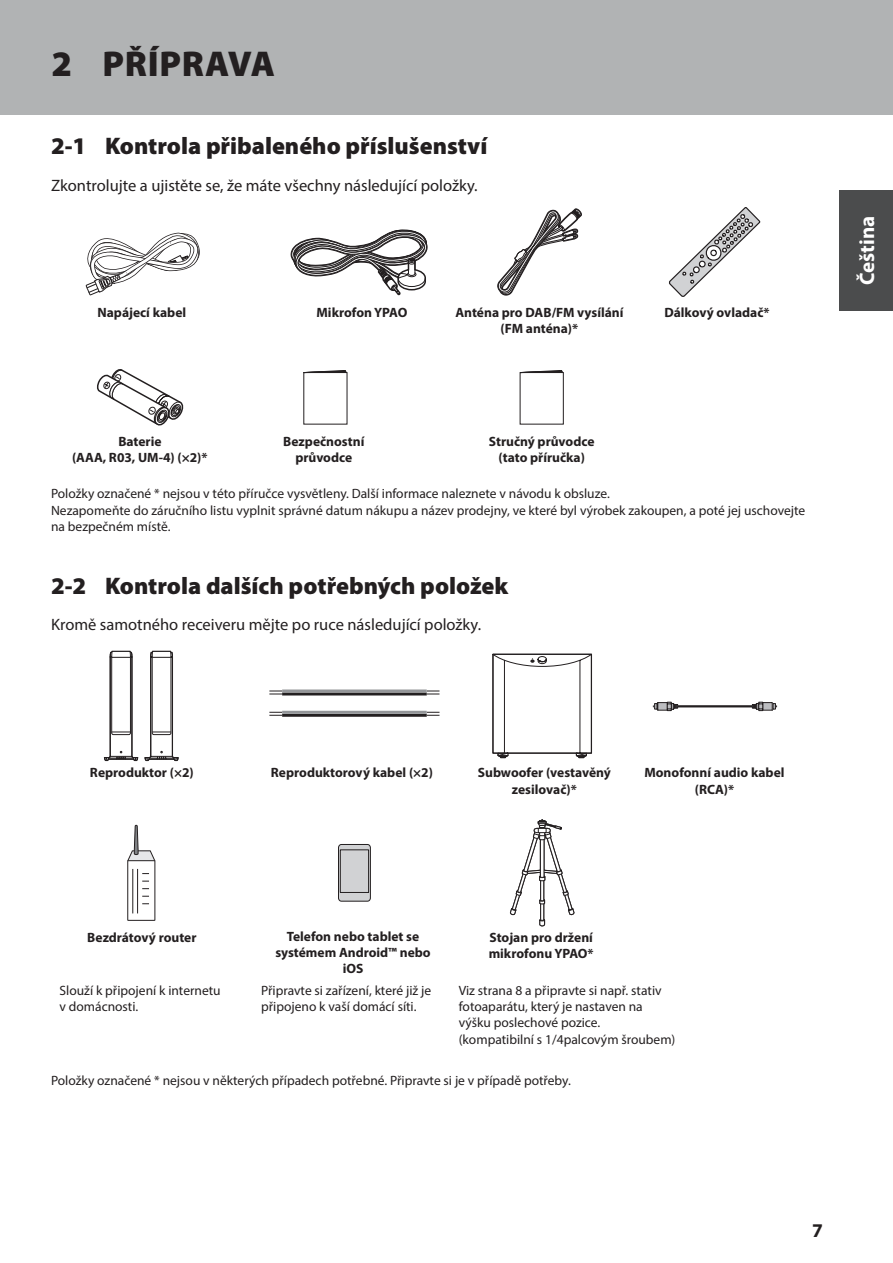
<style>
.page{position:relative;width:893px;height:1263px;background:#fff}
.page>*{position:absolute;margin:0;border:0;box-sizing:border-box;transform-origin:0 0}
.t1{font:900 36px "Myriad Pro";letter-spacing:.02em;color:#231f20}
.t2{font:900 24px "Myriad Pro";color:#231f20}
.t3{font:700 21px "Myriad Pro";color:#fff}
.t4{font:700 19.5px "Myriad Pro";color:#231f20}
.t5{font:16.5px "Myriad Pro";color:#231f20}
.B_9pt_normalspc{font:13.5px/16.2px "Myriad Pro";color:#231f20}
.B_9pt_bold{font:700 13.5px/16.2px "Myriad Pro";color:#231f20;text-align:center}
</style>
<div class="page">
<div style="left:0;top:0;width:893px;height:114px;background:#b1b3b4"></div>
<div style="left:839px;top:190px;width:54px;height:121px;background:#4b4c4d"></div>
<svg style="left:86px;top:232px;width:114px;height:64px"></svg>
<svg style="left:290px;top:229px;width:138px;height:67px"></svg>
<svg style="left:669px;top:207px;width:91px;height:90px"></svg>
<svg style="left:97px;top:369px;width:87px;height:57px"></svg>
<svg style="left:306px;top:370px;width:41px;height:2px"></svg>
<svg style="left:522px;top:370px;width:41px;height:2px"></svg>
<div style="left:520px;top:372px;width:44px;height:52px;border:1px solid #231f20"></div>
<svg style="left:497px;top:208px;width:85px;height:88px"></svg>
<svg style="left:104px;top:651px;width:75px;height:111px"></svg>
<svg style="left:269px;top:691px;width:13px;height:4px"></svg>
<svg style="left:427px;top:691px;width:12px;height:4px"></svg>
<hr style="left:282px;top:692px;width:145px;height:3px;background:#231f20">
<hr style="left:282px;top:689px;width:145px;height:3px;background:#939598">
<svg style="left:269px;top:712px;width:13px;height:4px"></svg>
<svg style="left:427px;top:712px;width:12px;height:4px"></svg>
<hr style="left:282px;top:714px;width:145px;height:3px;background:#231f20">
<hr style="left:282px;top:711px;width:145px;height:3px;background:#939598">
<svg style="left:492px;top:654px;width:100px;height:104px"></svg>
<svg style="left:652px;top:702px;width:6px;height:9px"></svg>
<div style="left:658px;top:703px;width:9px;height:7px;background:#bcbdc0"></div>
<div style="left:658px;top:702px;width:9px;height:8px;border:1px solid #231f20"></div>
<hr style="left:678px;top:705px;width:74px;height:2px;background:#231f20">
<svg style="left:667px;top:702px;width:11px;height:9px"></svg>
<svg style="left:772px;top:702px;width:6px;height:9px"></svg>
<div style="left:763px;top:703px;width:9px;height:7px;background:#bcbdc0"></div>
<div style="left:762px;top:702px;width:10px;height:8px;border:1px solid #231f20"></div>
<svg style="left:752px;top:702px;width:11px;height:9px"></svg>
<div style="left:338px;top:844px;width:32px;height:57px;background:#d1d2d4;border-radius:3px"></div>
<div style="left:338px;top:844px;width:33px;height:58px;border:1px solid #231f20;border-radius:3px"></div>
<div style="left:340px;top:850px;width:29px;height:43px;border:1px solid #231f20"></div>
<div style="left:127px;top:860px;width:28px;height:61px;border:1px solid #231f20"></div>
<hr style="left:137px;top:869px;width:1px;height:44px;background:#231f20">
<hr style="left:132px;top:869px;width:1px;height:44px;background:#231f20">
<svg style="left:127px;top:824px;width:29px;height:38px"></svg>
<svg style="left:509px;top:819px;width:66px;height:107px"></svg>
<div style="left:538px;top:828px;width:8px;height:5px;background:#fff"></div>
<div style="left:538px;top:828px;width:8px;height:5px;border:1px solid #231f20"></div>
<p class="t1" style="left:51px;top:40px;width:225px">2 PŘÍPRAVA</p>
<p class="t2" style="left:51px;top:130px;width:438px">2-1 Kontrola přibaleného příslušenství</p>
<p class="t5" style="left:51px;top:175px;width:428px">Zkontrolujte a ujistěte se, že máte všechny následující položky.</p>
<p class="B_9pt_bold" style="left:98px;top:304px;width:90px">Napájecí kabel</p>
<p class="B_9pt_bold" style="left:316px;top:304px;width:92px">Mikrofon YPAO</p>
<p class="B_9pt_bold" style="left:455px;top:304px;width:169px">Anténa pro DAB/FM vysílání</p>
<p class="B_9pt_bold" style="left:501px;top:320px;width:79px">(FM anténa)*</p>
<p class="B_9pt_bold" style="left:664px;top:304px;width:107px">Dálkový ovladač*</p>
<p class="B_9pt_bold" style="left:283px;top:433px;width:83px">Bezpečnostní průvodce</p>
<p class="B_9pt_bold" style="left:489px;top:433px;width:107px">Stručný průvodce (tato příručka)</p>
<p class="B_9pt_normalspc" style="left:51px;top:486px;width:560px">Položky označené * nejsou v této příručce vysvětleny. Další informace naleznete v návodu k obsluze.</p>
<p class="B_9pt_normalspc" style="left:51px;top:502px;width:756px">Nezapomeňte do záručního listu vyplnit správné datum nákupu a název prodejny, ve které byl výrobek zakoupen, a poté jej uschovejte na bezpečném místě.</p>
<p class="B_9pt_bold" style="left:118px;top:433px;width:45px">Baterie</p>
<p class="B_9pt_bold" style="left:72px;top:449px;width:137px">(AAA, R03, UM-4) (×2)*</p>
<p class="t2" style="left:51px;top:569px;width:459px">2-2 Kontrola dalších potřebných položek</p>
<p class="t5" style="left:51px;top:615px;width:432px">Kromě samotného receiveru mějte po ruce následující položky.</p>
<h3 class="t3" style="left:853px;top:285px;width:71px;rotate:-90deg">Čeština</h3>
<p class="B_9pt_bold" style="left:90px;top:764px;width:105px">Reproduktor (×2)</p>
<p class="B_9pt_bold" style="left:271px;top:764px;width:164px">Reproduktorový kabel (×2)</p>
<p class="B_9pt_bold" style="left:478px;top:764px;width:135px">Subwoofer (vestavěný zesilovač)*</p>
<p class="B_9pt_bold" style="left:644px;top:764px;width:142px">Monofonní audio kabel (RCA)*</p>
<p class="B_9pt_bold" style="left:87px;top:929px;width:111px">Bezdrátový router</p>
<p class="B_9pt_bold" style="left:275px;top:928px;width:157px">Telefon nebo tablet se systémem Android™ nebo iOS</p>
<p class="B_9pt_bold" style="left:489px;top:929px;width:107px;text-align:left">Stojan pro držení mikrofonu YPAO*</p>
<p class="B_9pt_normalspc" style="left:60px;top:982px;width:163px">Slouží k připojení k internetu v domácnosti.</p>
<p class="B_9pt_normalspc" style="left:261px;top:982px;width:172px">Připravte si zařízení, které již je připojeno k vaší domácí síti.</p>
<p class="B_9pt_normalspc" style="left:459px;top:982px;width:204px">Viz strana 8 a připravte si např. stativ fotoaparátu, který je nastaven na výšku poslechové pozice.</p>
<p class="B_9pt_normalspc" style="left:459px;top:1031px;width:218px">(kompatibilní s 1/4palcovým šroubem)</p>
<p class="B_9pt_normalspc" style="left:51px;top:1072px;width:521px">Položky označené * nejsou v některých případech potřebné. Připravte si je v případě potřeby.</p>
<h3 class="t4" style="left:812px;top:1218px;width:12px">7</h3>
</div>
